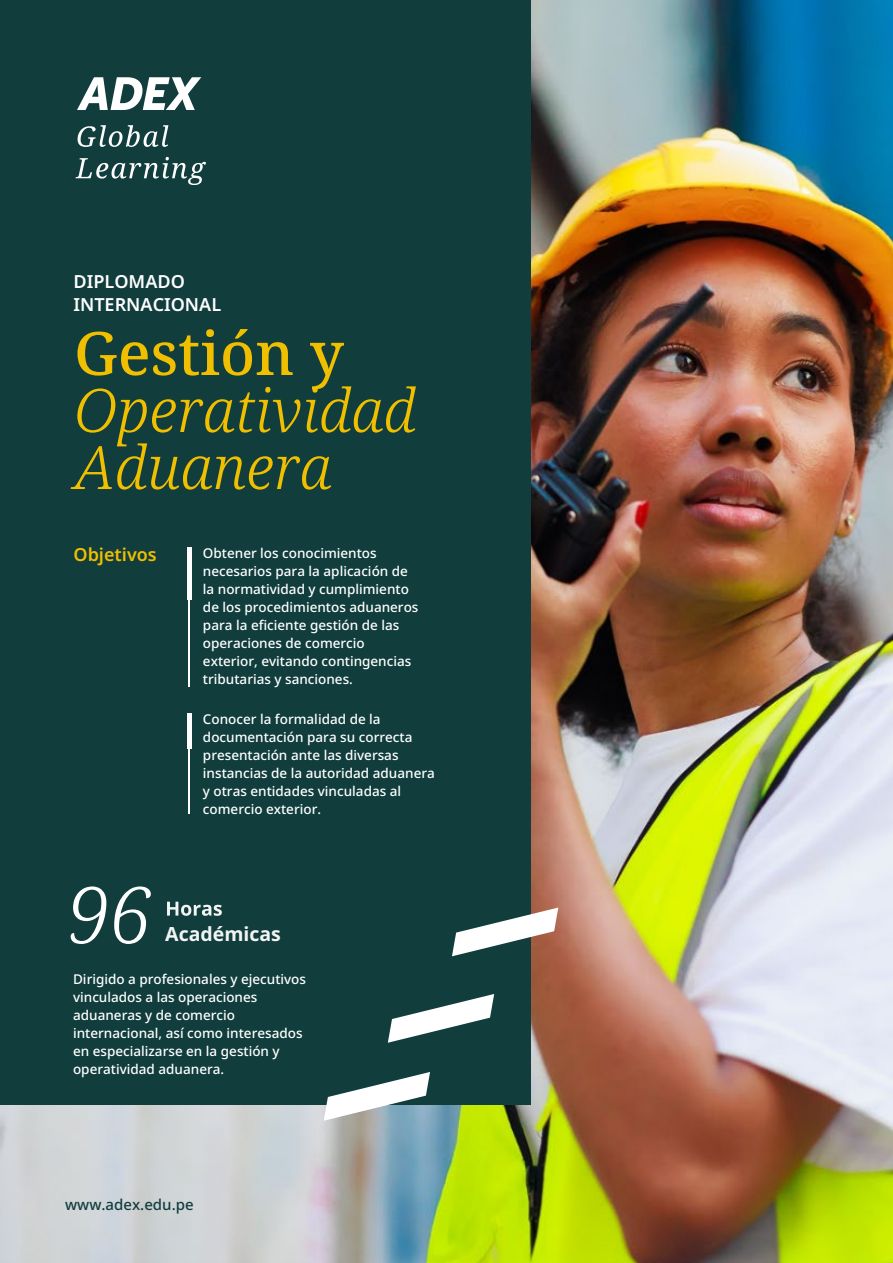
<style>
.page{position:relative;width:893px;height:1263px;background:#fff}
.page>*{position:absolute;margin:0;border:0;box-sizing:border-box;transform-origin:0 0}
.t1{font:italic 300 78.3px "Noto Serif";color:#fff}
.t2{font:italic 300 60px/57px "Noto Serif";color:#efbf00}
.t3{font:500 60px "Noto Serif";color:#efbf00}
.t4{font:700 19.5px "Noto Sans";color:#f3f5f5}
.t5{font:600 18px/23.1px "Noto Sans";color:#fff}
.t6{font:600 18px "Noto Sans";color:#efbf00}
.t7{font:500 15px "Noto Sans";color:#113d3d}
.t8{font:500 13.5px/18px "Noto Sans";color:#fff}
</style>
<div class="page">
<img style="left:0;top:0;width:893px;height:1263px">
<div style="left:0;top:0;width:530px;height:1104px;background:#113d3d"></div>
<svg style="left:167px;top:902px;width:55px;height:14px"></svg>
<svg style="left:388px;top:994px;width:106px;height:49px"></svg>
<svg style="left:324px;top:1072px;width:106px;height:49px"></svg>
<svg style="left:452px;top:907px;width:106px;height:49px"></svg>
<hr style="left:189px;top:547px;width:1px;height:140px;background:#fff">
<div style="left:187px;top:547px;width:5px;height:53px;background:#fff"></div>
<hr style="left:189px;top:713px;width:1px;height:101px;background:#fff">
<div style="left:187px;top:713px;width:5px;height:36px;background:#fff"></div>
<svg style="left:78px;top:125px;width:90px;height:22px"></svg>
<svg style="left:76px;top:157px;width:130px;height:28px"></svg>
<svg style="left:77px;top:77px;width:124px;height:33px"></svg>
<h3 class="t5" style="left:73px;top:271px;width:149px">DIPLOMADO<br>INTERNACIONAL</h3>
<h2 class="t3" style="left:74px;top:312px;width:271px">Gestión y</h2>
<h2 class="t2" style="left:74px;top:384px;width:343px">Operatividad<br>Aduanera</h2>
<h3 class="t6" style="left:73px;top:542px;width:85px">Objetivos</h3>
<p class="t8" style="left:203px;top:544px;width:217px">Obtener los conocimientos necesarios para la aplicación de la normatividad y cumplimiento de los procedimientos aduaneros para la eficiente gestión de las operaciones de comercio exterior, evitando contingencias tributarias y sanciones.</p>
<p class="t8" style="left:203px;top:710px;width:233px">Conocer la formalidad de la documentación para su correcta presentación ante las diversas instancias de la autoridad aduanera y otras entidades vinculadas al comercio exterior.</p>
<h1 class="t1" style="left:67px;top:862px;width:86px">96</h1>
<h3 class="t4" style="left:165px;top:920px;width:117px">Académicas</h3>
<p class="t8" style="left:73px;top:970px;width:234px">Dirigido a profesionales y ejecutivos vinculados a las operaciones aduaneras y de comercio internacional, así como interesados en especializarse en la gestión y operatividad aduanera.</p>
<p class="t7" style="left:65px;top:1194px;width:130px">www.adex.edu.pe</p>
</div>
